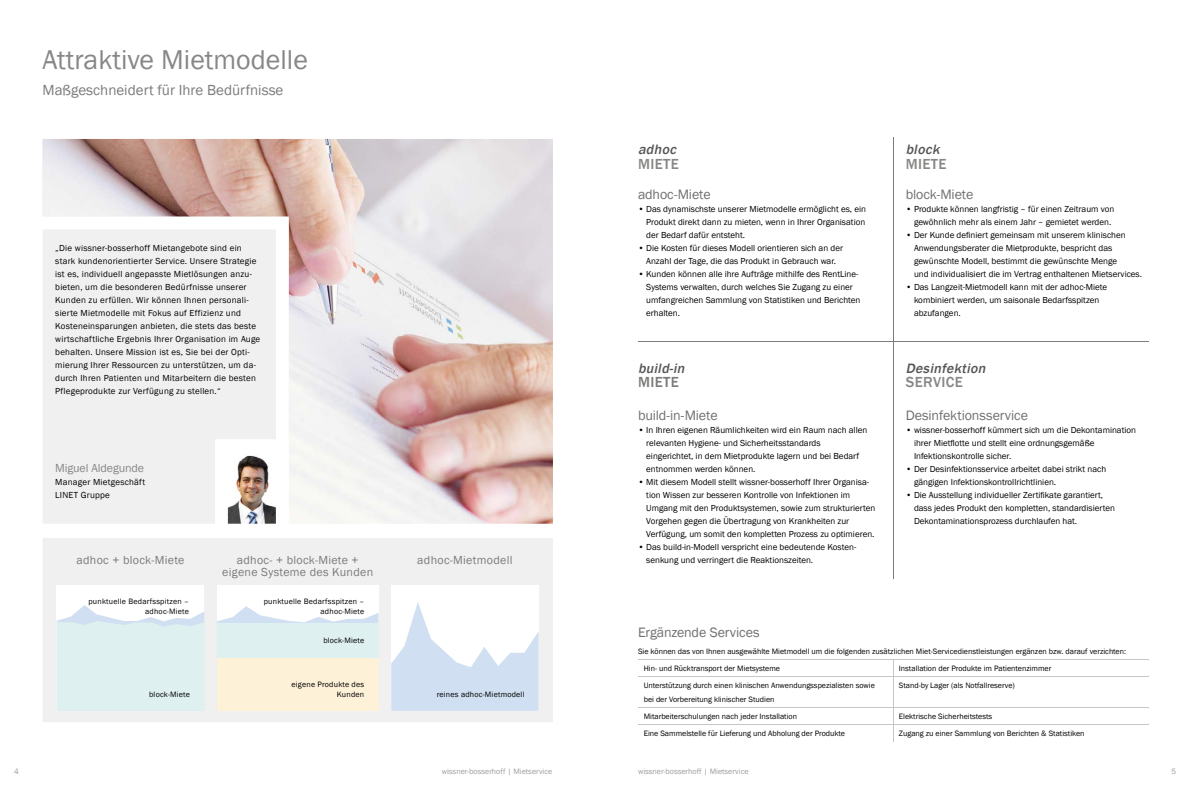
<style>
.page{position:relative;width:1191px;height:794px;background:#fff}
.page>*{position:absolute;margin:0;border:0;box-sizing:border-box;transform-origin:0 0}
.t1{font:28px "Franklin Gothic";color:#878786}
.t2{font:15px "Franklin Gothic";color:#7b7b7a}
.t3{font:500 15px "Franklin Gothic";letter-spacing:.025em;color:#878786}
.t4{font:500 15px "Franklin Gothic";letter-spacing:.025em;color:#7b7b7a}
.t5{font:14px "Franklin Gothic";letter-spacing:-.01em;color:#6f6f6e}
.t6{font:italic 500 14px "Franklin Gothic";color:#565656}
.t7{font:12px/12px "Franklin Gothic";letter-spacing:.025em;color:#7b7b7a;text-align:center}
.t8{font:12px "Franklin Gothic";letter-spacing:-.01em;color:#878786}
.t9{font:9px/13px "Franklin Gothic";color:#000}
.t10{font:9px/13px "Franklin Gothic";letter-spacing:.025em;color:#000}
.t11{font:8px/16.9px "Franklin Gothic";color:#000}
.t12{font:8px/10px "Franklin Gothic";letter-spacing:.025em;color:#000;text-align:right}
.t13{font:8px "Franklin Gothic";color:#9c9d9d}
</style>
<div class="page">
<img style="left:43px;top:139px;width:510px;height:385px">
<svg style="left:43px;top:217px;width:246px;height:307px;fill:#f0f0f0"></svg>
<img style="left:215px;top:439px;width:74px;height:85px">
<div style="left:43px;top:538px;width:510px;height:184px;background:#f0f0f0"></div>
<div style="left:57px;top:585px;width:147px;height:126px;background:#fff"></div>
<svg style="left:57px;top:605px;width:147px;height:106px;background:#e1f0f1"></svg>
<div style="left:217px;top:585px;width:161px;height:126px;background:#fff"></div>
<svg style="left:217px;top:606px;width:161px;height:17px"></svg>
<div style="left:217px;top:623px;width:161px;height:42px;background:#dff0f0"></div>
<div style="left:217px;top:658px;width:161px;height:53px;background:#fdf1d8"></div>
<div style="left:391px;top:585px;width:147px;height:126px;background:#fff"></div>
<svg style="left:391px;top:602px;width:147px;height:109px"></svg>
<hr style="left:893px;top:137px;width:1px;height:441px;background:#7b7b7a">
<hr style="left:638px;top:342px;width:510px;height:1px;background:#7b7b7a">
<hr style="left:638px;top:659px;width:255px;height:1px;background:#c5c6c6">
<svg style="left:893px;top:660px;width:1px;height:16px"></svg>
<hr style="left:893px;top:659px;width:255px;height:1px;background:#c5c6c6">
<hr style="left:638px;top:676px;width:255px;height:1px;background:#c5c6c6">
<hr style="left:893px;top:677px;width:1px;height:30px;background:#c5c6c6">
<hr style="left:893px;top:676px;width:255px;height:1px;background:#c5c6c6">
<hr style="left:638px;top:707px;width:255px;height:1px;background:#c5c6c6">
<hr style="left:893px;top:707px;width:255px;height:1px;background:#c5c6c6">
<hr style="left:638px;top:724px;width:255px;height:1px;background:#c5c6c6">
<svg style="left:893px;top:708px;width:1px;height:33px"></svg>
<hr style="left:893px;top:724px;width:255px;height:1px;background:#c5c6c6">
<h1 class="t1" style="left:43px;top:42px;width:267px">Attraktive Mietmodelle</h1>
<h2 class="t2" style="left:43px;top:80px;width:242px">Maßgeschneidert für Ihre Bedürfnisse</h2>
<p class="t10" style="left:55px;top:241px;width:206px">„Die wissner-bosserhoff Mietangebote sind ein stark kundenorientierter Service. Unsere Strategie ist es, individuell angepasste Mietlösungen anzu&shy;bieten, um die besonderen Bedürfnisse unserer Kunden zu erfüllen. Wir können Ihnen personali&shy;sierte Mietmodelle mit Fokus auf Effizienz und Kosteneinsparungen anbieten, die stets das beste wirtschaftliche Ergebnis Ihrer Organisation im Auge behalten. Unsere Mission ist es, Sie bei der Opti&shy;mierung Ihrer Ressourcen zu unterstützen, um da&shy;durch Ihren Patienten und Mitarbeitern die besten Pflegeprodukte zur Verfügung zu stellen.“</p>
<h3 class="t8" style="left:55px;top:460px;width:90px">Miguel Aldegunde</h3>
<p class="t10" style="left:55px;top:475px;width:91px">Manager Mietgeschäft<br>LINET Gruppe</p>
<h3 class="t7" style="left:76px;top:554px;width:109px">adhoc + block-Miete</h3>
<h3 class="t7" style="left:222px;top:554px;width:152px">adhoc- + block-Miete + eigene Systeme des Kunden</h3>
<h3 class="t7" style="left:417px;top:554px;width:97px">adhoc-Mietmodell</h3>
<p class="t12" style="left:88px;top:596px;width:102px">punktuelle Bedarfsspitzen – adhoc-Miete</p>
<p class="t12" style="left:264px;top:596px;width:102px">punktuelle Bedarfsspitzen – adhoc-Miete</p>
<p class="t12" style="left:149px;top:689px;width:42px">block-Miete</p>
<p class="t12" style="left:323px;top:636px;width:42px">block-Miete</p>
<p class="t12" style="left:291px;top:679px;width:74px">eigene Produkte des<br>Kunden</p>
<p class="t12" style="left:437px;top:689px;width:89px">reines adhoc-Mietmodell</p>
<h3 class="t6" style="left:638px;top:141px;width:43px">adhoc</h3>
<h2 class="t3" style="left:638px;top:154px;width:42px">MIETE</h2>
<h3 class="t5" style="left:638px;top:185px;width:74px">adhoc-Miete</h3>
<p class="t9" style="left:646px;top:202px;width:221px;text-align:justify;text-indent:-8px">• Das dynamischste unserer Mietmodelle ermöglicht es, ein Produkt direkt dann zu mieten, wenn in Ihrer Organisation der Bedarf dafür entsteht.</p>
<p class="t9" style="left:638px;top:241px;width:206px;text-align:center">• Die Kosten für dieses Modell orientieren sich an der<br>Anzahl der Tage, die das Produkt in Gebrauch war.</p>
<p class="t9" style="left:646px;top:267px;width:216px;text-indent:-8px">• Kunden können alle ihre Aufträge mithilfe des RentLine-Systems verwalten, durch welches Sie Zugang zu einer umfangreichen Sammlung von Statistiken und Berichten erhalten.</p>
<h3 class="t6" style="left:638px;top:359px;width:51px">build-in</h3>
<h2 class="t4" style="left:638px;top:373px;width:42px">MIETE</h2>
<h3 class="t5" style="left:638px;top:406px;width:81px">build-in-Miete</h3>
<p class="t9" style="left:646px;top:423px;width:222px;text-indent:-8px">• In Ihren eigenen Räumlichkeiten wird ein Raum nach allen relevanten Hygiene- und Sicherheitsstandards eingerichtet, in dem Mietprodukte lagern und bei Bedarf entnommen werden können.</p>
<p class="t9" style="left:646px;top:475px;width:230px;text-indent:-8px">• Mit diesem Modell stellt wissner-bosserhoff Ihrer Organisa&shy;tion Wissen zur besseren Kontrolle von Infektionen im Umgang mit den Produktsystemen, sowie zum strukturierten Vorgehen gegen die Übertragung von Krankheiten zur<br>Ver fügung, um somit den kompletten Prozess zu optimieren.</p>
<p class="t9" style="left:646px;top:540px;width:211px;text-indent:-8px">• Das build-in-Modell verspricht eine bedeutende Kosten&shy;senkung und verringert die Reaktionszeiten.</p>
<h3 class="t6" style="left:905px;top:141px;width:39px">block</h3>
<h2 class="t3" style="left:905px;top:154px;width:42px">MIETE</h2>
<h3 class="t5" style="left:905px;top:185px;width:69px">block-Miete</h3>
<p class="t9" style="left:905px;top:202px;width:210px;text-align:center">• Produkte können langfristig – für einen Zeitraum von gewöhnlich mehr als einem Jahr – gemietet werden.</p>
<p class="t9" style="left:914px;top:228px;width:229px;text-indent:-8px">• Der Kunde definiert gemeinsam mit unserem klinischen Anwendungsberater die Mietprodukte, bespricht das gewünschte Modell, bestimmt die gewünschte Menge<br>und individualisiert die im Vertrag enthaltenen Mietservices.</p>
<p class="t9" style="left:914px;top:280px;width:194px;text-indent:-8px">• Das Langzeit-Mietmodell kann mit der adhoc-Miete kombiniert werden, um saisonale Bedarfsspitzen abzufangen.</p>
<h3 class="t6" style="left:905px;top:359px;width:85px">Desinfektion</h3>
<h2 class="t3" style="left:905px;top:373px;width:59px">SERVICE</h2>
<h3 class="t5" style="left:905px;top:406px;width:124px">Desinfektionsservice</h3>
<p class="t9" style="left:914px;top:423px;width:224px;text-indent:-8px">• wissner-bosserhoff kümmert sich um die Dekontamination ihrer Mietflotte und stellt eine ordnungsgemäße<br>Infektionskontrolle sicher.</p>
<p class="t9" style="left:914px;top:462px;width:194px;text-indent:-8px">• Der Desinfektionsservice arbeitet dabei strikt nach gängigen Infektionskontrollrichtlinien.</p>
<p class="t9" style="left:914px;top:488px;width:202px;text-indent:-8px">• Die Ausstellung individueller Zertifikate garantiert, dass jedes Produkt den kompletten, standardisierten<br>Dekontaminationsprozess durchlaufen hat.</p>
<h3 class="t5" style="left:638px;top:624px;width:123px">Ergänzende Services</h3>
<p class="t11" style="left:643px;top:643px;width:484px;text-indent:-6px">Sie können das von Ihnen ausgewählte Mietmodell um die folgenden zusätzlichen Miet-Servicedienstleistungen ergänzen bzw. darauf verzichten:<br>Hin- und Rücktransport der Mietsysteme</p>
<p class="t11" style="left:899px;top:660px;width:154px">Installation der Produkte im Patientenzimmer</p>
<p class="t11" style="left:643px;top:678px;width:233px;line-height:14px">Unterstützung durch einen klinischen Anwendungsspezialisten sowie bei der Vorbereitung klinischer Studien</p>
<p class="t11" style="left:899px;top:677px;width:117px">Stand-by Lager (als Notfallreserve)</p>
<p class="t11" style="left:643px;top:708px;width:155px">Mitarbeiterschulungen nach jeder Installation</p>
<p class="t11" style="left:899px;top:708px;width:95px">Elektrische Sicherheitstests</p>
<p class="t11" style="left:643px;top:725px;width:203px">Eine Sammelstelle für Lieferung und Abholung der Produkte</p>
<p class="t11" style="left:899px;top:725px;width:187px">Zugang zu einer Sammlung von Berichten &amp; Statistiken</p>
<p class="t13" style="left:14px;top:766px;width:6px">4</p>
<p class="t13" style="left:442px;top:766px;width:112px">wissner-bosserhoff | Mietservice</p>
<p class="t13" style="left:638px;top:766px;width:112px">wissner-bosserhoff | Mietservice</p>
<p class="t13" style="left:1171px;top:766px;width:6px">5</p>
</div>
